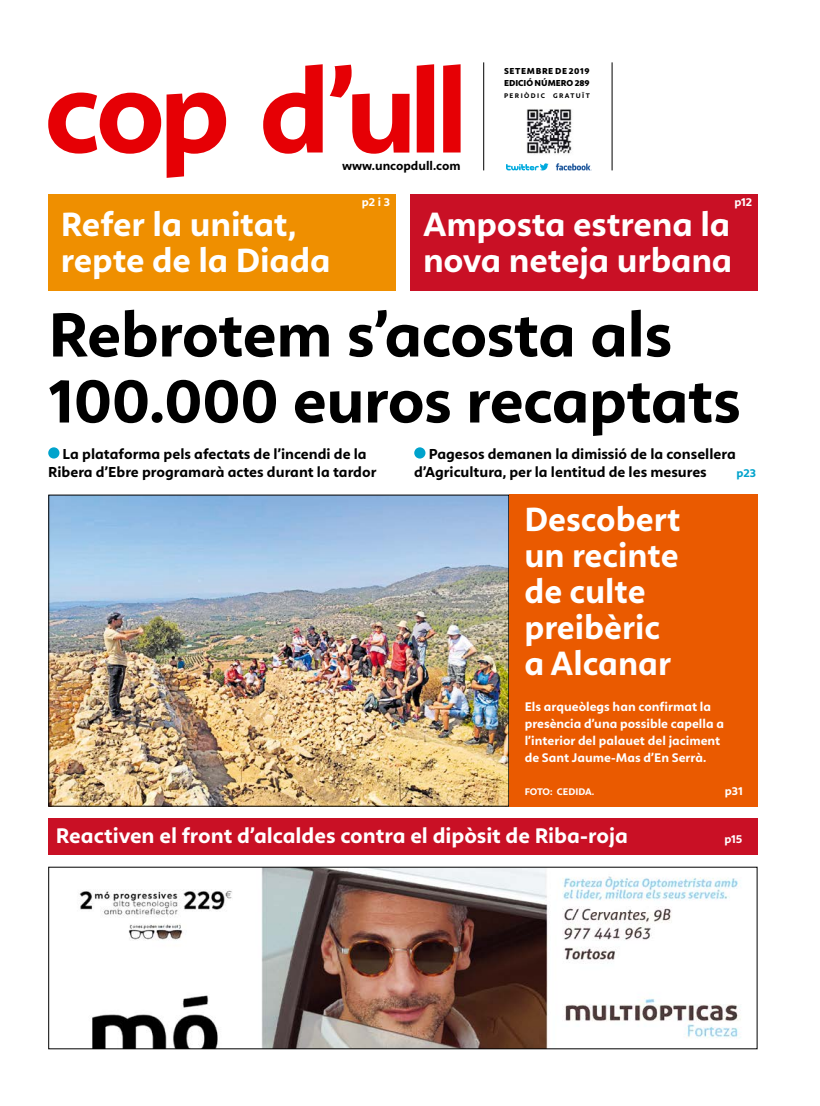
<style>
.page{position:relative;width:820px;height:1106px;background:#fff}
.page>*{position:absolute;margin:0;border:0;box-sizing:border-box;transform-origin:0 0}
.t1{font:700 65px/66px "Calima";letter-spacing:-.015em;color:#000}
.t2{font:700 35px/36px "Calima";letter-spacing:-.005em;color:#fff}
.t3{font:700 22px "Calima";letter-spacing:-.005em;color:#fff}
.t4{font:700 15px/18px "Calima";color:#000;text-align:center}
.t5{font:700 13px/17px "Calima";color:#fff}
.t6{font:700 12.8px "Calima";color:#000}
.t7{font:700 12px "Calima";letter-spacing:-.015em;color:#fff}
.t8{font:700 12px "Calima";color:#00a3cc}
.t9{font:700 10px "Calima";letter-spacing:-.005em;color:#fff}
.t10{font:800 9px/12px "Calima";color:#000}
.t11{font:700 7px "Calima";letter-spacing:.2em;color:#000}
</style>
<div class="page">
<svg style="left:48px;top:93px;width:178px;height:85px"></svg>
<svg style="left:263px;top:64px;width:59px;height:90px"></svg>
<svg style="left:329px;top:65px;width:80px;height:89px"></svg>
<svg style="left:416px;top:64px;width:18px;height:88px;background:#e70c11"></svg>
<svg style="left:443px;top:64px;width:17px;height:88px"></svg>
<div style="left:48px;top:194px;width:348px;height:96px;background:#ef8f00"></div>
<div style="left:410px;top:194px;width:347px;height:96px;background:#c91025"></div>
<div style="left:48px;top:447px;width:11px;height:11px;background:#00a3cc;border-radius:50%"></div>
<div style="left:414px;top:447px;width:11px;height:11px;background:#00a3cc;border-radius:50%"></div>
<img style="left:50px;top:496px;width:457px;height:308px">
<div style="left:509px;top:494px;width:248px;height:312px;background:#ea5a00"></div>
<img style="left:79px;top:868px;width:662px;height:179px">
<div style="left:48px;top:866px;width:709px;height:183px;border:1px solid #000"></div>
<div style="left:48px;top:818px;width:709px;height:36px;background:#c91025"></div>
<hr style="left:483px;top:62px;width:1px;height:108px;background:#000">
<hr style="left:611px;top:62px;width:1px;height:108px;background:#000">
<svg style="left:555px;top:163px;width:36px;height:7px"></svg>
<svg style="left:506px;top:163px;width:42px;height:7px"></svg>
<img style="left:526px;top:109px;width:46px;height:45px">
<p class="t6" style="left:342px;top:159px;width:120px">www.uncopdull.com</p>
<p class="t10" style="left:504px;top:65px;width:87px">SETEMBRE DE 2019<br>EDICIÓ NÚMERO 289</p>
<p class="t11" style="left:504px;top:92px;width:87px">PERIÒDIC GRATUÏT</p>
<p class="t7" style="left:362px;top:196px;width:29px">p2 i 3</p>
<p class="t7" style="left:734px;top:196px;width:19px">p12</p>
<h2 class="t2" style="left:61px;top:207px;width:271px">Refer la unitat, repte de la Diada</h2>
<h2 class="t2" style="left:423px;top:207px;width:311px">Amposta estrena la nova neteja urbana</h2>
<h1 class="t1" style="left:48px;top:302px;width:694px">Rebrotem s’acosta als<br>100.000 euros recaptats</h1>
<p class="t4" style="left:48px;top:444px;width:329px">La plataforma pels afectats de l’incendi de la<br>Ribera d’Ebre programarà actes durant la tardor</p>
<p class="t4" style="left:414px;top:444px;width:323px;text-align:left;text-indent:14px">Pagesos demanen la dimissió de la consellera d’Agricultura, per la lentitud de les mesures</p>
<h2 class="t2" style="left:524px;top:501px;width:157px">Descobert un recinte de culte preibèric a Alcanar</h2>
<p class="t5" style="left:524px;top:697px;width:201px">Els arqueòlegs han confirmat la presència d’una possible capella a l’interior del palauet del jaciment de Sant Jaume-Mas d’En Serrà.</p>
<p class="t9" style="left:524px;top:785px;width:71px">FOTO: CEDIDA.</p>
<p class="t7" style="left:724px;top:784px;width:20px">p31</p>
<h3 class="t3" style="left:56px;top:823px;width:573px">Reactiven el front d’alcaldes contra el dipòsit de Riba-roja</h3>
<p class="t8" style="left:736px;top:466px;width:21px">p23</p>
<p class="t7" style="left:724px;top:832px;width:20px">p15</p>
</div>
